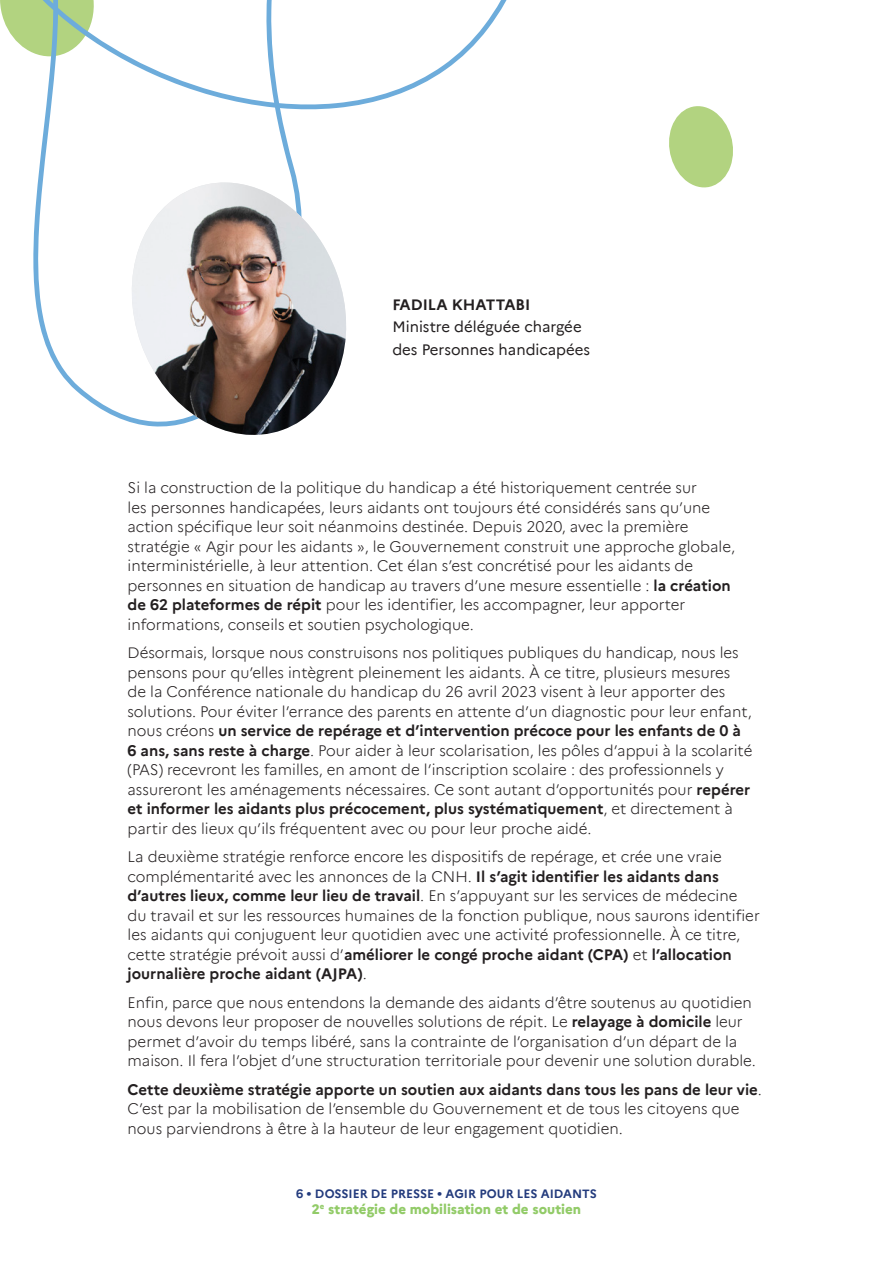
<style>
.page{position:relative;width:893px;height:1263px;background:#fff}
.page>*{position:absolute;margin:0;border:0;box-sizing:border-box;transform-origin:0 0}
.Edito{font:300 15px/19.5px "Marianne";color:#231f20}
.t1{font:15px/22.5px "Marianne";color:#231f20}
.t2{font:700 15px "Marianne";color:#231f20}
.t3{font:800 13.5px "Marianne";color:#92cb68}
.t4{font:700 12px "Marianne";color:#233b7d}
.s1{font-weight:700}
</style>
<div class="page">
<svg style="left:0;top:0;width:507px;height:417px"></svg>
<svg style="left:669px;top:106px;width:64px;height:82px"></svg>
<svg style="left:117px;top:168px;width:244px;height:14px"></svg>
<img style="left:117px;top:182px;width:244px;height:253px">
<p class="t2" style="left:392px;top:293px;width:139px">FADILA KHATTABI</p>
<p class="t1" style="left:392px;top:314px;width:199px">Ministre déléguée chargée des Personnes handicapées</p>
<p class="Edito" style="left:128px;top:477px;width:609px">Si la construction de la politique du handicap a été historiquement centrée sur<br>les personnes handicapées, leurs aidants ont toujours été considérés sans qu’une action spécifique leur soit néanmoins destinée. Depuis 2020, avec la première stratégie « Agir pour les aidants », le Gouvernement construit une approche globale, interministérielle, à leur attention. Cet élan s’est concrétisé pour les aidants de personnes en situation de handicap au travers d’une mesure essentielle : <span class="s1">la création de 62 plateformes de répit</span> pour les identifier, les accompagner, leur apporter informations, conseils et soutien psychologique.</p>
<p class="Edito" style="left:128px;top:642px;width:626px">Désormais, lorsque nous construisons nos politiques publiques du handicap, nous les pensons pour qu’elles intègrent pleinement les aidants. À ce titre, plusieurs mesures de la Conférence nationale du handicap du 26 avril 2023 visent à leur apporter des solutions. Pour éviter l’errance des parents en attente d’un diagnostic pour leur enfant, nous créons <span class="s1">un service de repérage et d’intervention précoce pour les enfants de 0 à 6 ans, sans reste à charge</span>. Pour aider à leur scolarisation, les pôles d’appui à la scolarité (PAS) recevront les familles, en amont de l’inscription scolaire : des professionnels y assureront les aménagements nécessaires. Ce sont autant d’opportunités pour <span class="s1">repérer et informer les aidants plus précocement, plus systématiquement</span>, et directement à partir des lieux qu’ils fréquentent avec ou pour leur proche aidé.</p>
<p class="Edito" style="left:128px;top:846px;width:634px">La deuxième stratégie renforce encore les dispositifs de repérage, et crée une vraie complémentarité avec les annonces de la CNH. <span class="s1">Il s’agit identifier les aidants dans d’autres lieux, comme leur lieu de travail</span>. En s’appuyant sur les services de médecine du travail et sur les ressources humaines de la fonction publique, nous saurons identifier les aidants qui conjuguent leur quotidien avec une activité professionnelle. À ce titre, cette stratégie prévoit aussi d’<span class="s1">améliorer le congé proche aidant (CPA)</span> et <span class="s1">l’allocation journalière proche aidant (AJPA)</span>.</p>
<p class="Edito" style="left:128px;top:991px;width:630px">Enfin, parce que nous entendons la demande des aidants d’être soutenus au quotidien nous devons leur proposer de nouvelles solutions de répit. Le <span class="s1">relayage à domicile</span> leur permet d’avoir du temps libéré, sans la contrainte de l’organisation d’un départ de la maison. Il fera l’objet d’une structuration territoriale pour devenir une solution durable.</p>
<p class="Edito" style="left:128px;top:1078px;width:636px"><span class="s1">Cette deuxième stratégie apporte un soutien aux aidants dans tous les pans de leur vie</span>.<br>C’est par la mobilisation de l’ensemble du Gouvernement et de tous les citoyens que nous parviendrons à être à la hauteur de leur engagement quotidien.</p>
<p class="t4" style="left:296px;top:1184px;width:302px">6 • DOSSIER DE PRESSE • AGIR POUR LES AIDANTS</p>
<p class="t3" style="left:312px;top:1198px;width:271px">2<sup>e</sup> stratégie de mobilisation et de soutien</p>
</div>
